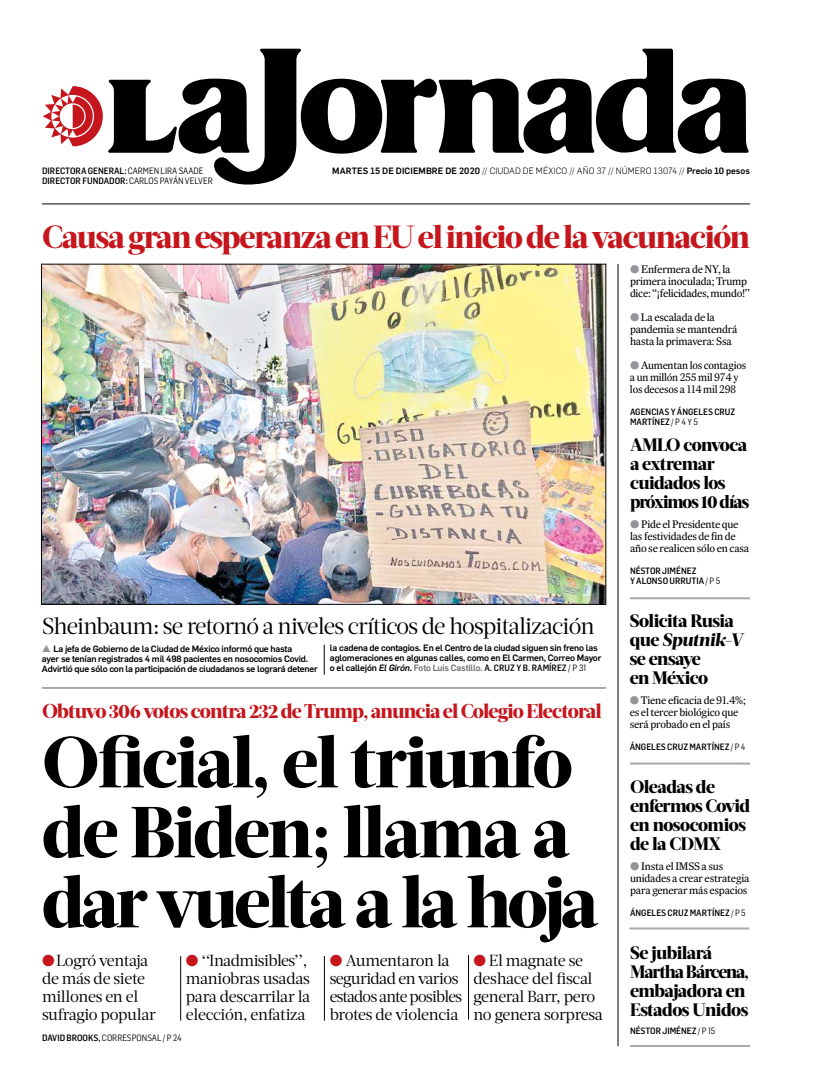
<style>
.page{position:relative;width:822px;height:1089px;background:#fff}
.page>*{position:absolute;margin:0;border:0;box-sizing:border-box;transform-origin:0 0}
.t1{font:800 72px/70px "Acta Headline";letter-spacing:-.03em;color:#000}
.t2{font:800 32px "Acta Headline";letter-spacing:-.04em;color:#c4161c}
.t3{font:23px "Acta Headline";letter-spacing:-.035em;color:#000}
.t4{font:800 20px "Acta Headline";letter-spacing:-.04em;color:#c4161c}
.t5{font:800 18px/19px "Acta Headline";letter-spacing:-.03em;color:#000}
.t6{font:16px/18px "Acta Deck";letter-spacing:-.025em;color:#000}
.t7{font:11px/12px "Expresso Tx";letter-spacing:-.02em;color:#000}
.t8{font:500 9px/10px "Flama";letter-spacing:-.02em;color:#000}
.t9{font:500 9px/10px "Flama Semicond";color:#000}
.t10{font:500 9px "Flama";letter-spacing:.01em;color:#000}
.t11{font:9px "Flama Semicond";color:#000}
.s1{font-weight:400}
.s2{font-weight:300}
.s3{color:#939598}
.s4{font-style:italic}
.s5{color:#6d6e71}
.s6{font-family:"Flama Semicond"}
.s7{font-family:"Flama Semicond";font-weight:400}
.s8{color:#c4161c}
.s9{font-weight:500}
</style>
<div class="page">
<svg style="left:43px;top:49px;width:706px;height:136px"></svg>
<hr style="left:42px;top:204px;width:708px;height:1px;background:#000">
<hr style="left:618px;top:264px;width:1px;height:782px;background:#000">
<hr style="left:181px;top:956px;width:1px;height:65px;background:#000">
<hr style="left:324px;top:956px;width:1px;height:65px;background:#000">
<hr style="left:468px;top:955px;width:1px;height:65px;background:#000">
<hr style="left:42px;top:687px;width:564px;height:2px;background:#a7a9ac">
<img style="left:43px;top:266px;width:561px;height:337px">
<hr style="left:324px;top:645px;width:1px;height:30px;background:#000">
<hr style="left:630px;top:1045px;width:120px;height:2px;background:#a7a9ac">
<hr style="left:630px;top:597px;width:120px;height:2px;background:#a7a9ac">
<hr style="left:630px;top:763px;width:120px;height:2px;background:#a7a9ac">
<hr style="left:629px;top:927px;width:120px;height:2px;background:#a7a9ac">
<p class="t9" style="left:42px;top:166px;width:163px">DIRECTORA GENERAL: <span class="s1">CARMEN LIRA SAADE</span></p>
<p class="t10" style="left:332px;top:164px;width:419px">martes 15 de diciembre de 2020 <span class="s2">// CIUDAD DE MÉXICO // AÑO 37 // NÚM ERO 13074 //</span> Precio 10 pesos</p>
<p class="t9" style="left:42px;top:176px;width:172px">DIRECTOR FUNDADOR: <span class="s1">CARLOS PAYÁN VELVER</span></p>
<h2 class="t2" style="left:42px;top:218px;width:709px">Causa gran esperanza en EU el inicio de la vacunación</h2>
<p class="t7" style="left:630px;top:263px;width:122px"><span class="s3">●</span> Enfermera de NY, la primera inoculada; Trump dice: ‘‘¡felicidades, mundo!’’</p>
<p class="t7" style="left:630px;top:311px;width:109px"><span class="s3">●</span> La escalada de la pandemia se mantendrá hasta la primavera: Ssa</p>
<p class="t7" style="left:630px;top:359px;width:118px"><span class="s3">●</span> Aumentan los contagios a un millón 255 mil 974 y los decesos a 114 mil 298</p>
<p class="t9" style="left:630px;top:406px;width:107px">AGENCIAS Y ÁNGELES CRUZ<br>MARTÍNEZ <span class="s1">/ P 4 Y 5</span></p>
<h3 class="t3" style="left:42px;top:612px;width:554px">Sheinbaum: se retornó a niveles críticos de hospitalización</h3>
<p class="t8" style="left:42px;top:643px;width:278px"><span class="s3">▲</span> La jefa de Gobierno de la Ciudad de México informó que hasta<br>ayer se tenían registrados 4 mil 498 pacientes en nosocomios Covid.<br>Advirtió que sólo con la participación de ciudadanos se logrará detener</p>
<p class="t8" style="left:330px;top:643px;width:273px">la cadena de contagios. En el Centro de la ciudad siguen sin freno las aglomeraciones en algunas calles, como en El Carmen, Correo Mayor o el callejón <span class="s4">El Girón</span>. <span class="s5">Foto Luis Castillo.</span> <span class="s6">A. CRUZ Y B. RAMÍREZ</span> <span class="s7">/ P 31</span></p>
<h3 class="t4" style="left:42px;top:699px;width:561px">Obtuvo 306 votos contra 232 de Trump, anuncia el Colegio Electoral</h3>
<h1 class="t1" style="left:42px;top:728px;width:558px">Oficial, el triunfo de Biden; llama a dar vuelta a la hoja</h1>
<h3 class="t6" style="left:42px;top:952px;width:115px"><span class="s8">●</span> Logró ventaja de más de siete millones en el sufragio popular</h3>
<h3 class="t6" style="left:186px;top:952px;width:126px"><span class="s8">●</span> ‘‘Inadmisibles’’, maniobras usadas para descarrilar la elección, enfatiza</h3>
<h3 class="t6" style="left:330px;top:952px;width:134px"><span class="s8">●</span> Aumentaron la seguridad en varios estados ante posibles brotes de violencia</h3>
<h3 class="t6" style="left:474px;top:952px;width:131px"><span class="s8">●</span> El magnate se deshace del fiscal general Barr, pero no genera sorpresa</h3>
<p class="t11" style="left:42px;top:1032px;width:141px"><span class="s9">DAVID BROOKS,</span> CORRESPONSAL / P 24</p>
<h3 class="t5" style="left:630px;top:436px;width:121px">AMLO convoca a extremar cuidados los próximos 10 días</h3>
<p class="t7" style="left:630px;top:518px;width:121px"><span class="s3">●</span> Pide el Presidente que las festividades de fin de año se realicen sólo en casa</p>
<p class="t9" style="left:630px;top:566px;width:92px">NÉSTOR JIMÉNEZ<br>Y ALONSO URRUTIA <span class="s1">/ P 5</span></p>
<h3 class="t5" style="left:630px;top:612px;width:115px">Solicita Rusia que <span class="s4">Sputnik-V </span>se ensaye<br>en México</h3>
<p class="t7" style="left:630px;top:694px;width:117px"><span class="s3">●</span> Tiene eficacia de 91.4%; es el tercer biológico que será probado en el país</p>
<p class="t9" style="left:630px;top:742px;width:117px">ÁNGELES CRUZ MARTÍNEZ <span class="s1">/ P 4</span></p>
<h3 class="t5" style="left:630px;top:777px;width:122px">Oleadas de enfermos Covid en nosocomios de la CDMX</h3>
<p class="t7" style="left:630px;top:860px;width:121px"><span class="s3">●</span> Insta el IMSS a sus unidades a crear estrategia para generar más espacios</p>
<p class="t9" style="left:630px;top:907px;width:117px">ÁNGELES CRUZ MARTÍNEZ <span class="s1">/ P 5</span></p>
<h3 class="t5" style="left:630px;top:943px;width:121px">Se jubilará<br>Martha Bárcena, embajadora en<br>Estados Unidos</h3>
<p class="t9" style="left:630px;top:1025px;width:87px">NÉSTOR JIMÉNEZ <span class="s1">/ P 15</span></p>
</div>
